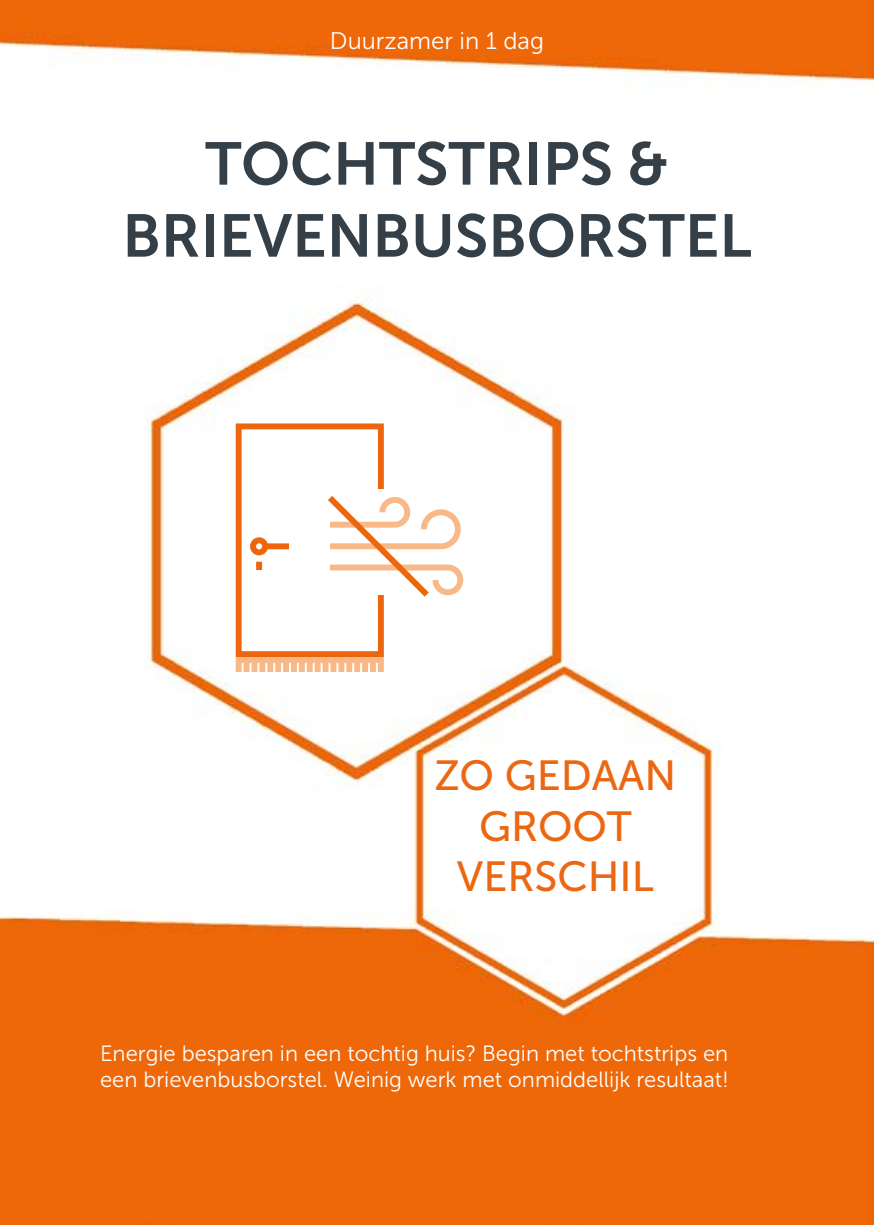
<style>
.page{position:relative;width:874px;height:1225px;background:#fff}
.page>*{position:absolute;margin:0;border:0;box-sizing:border-box;transform-origin:0 0}
.t1{font:60px "Museo Sans 700";color:#353f48}
.t2{font:42px "Museo Sans 500";color:#ec6711}
.t3{font:24px "Museo Sans 300";color:#fff}
.t4{font:22px/26.4px "Museo Sans 300";color:#fff}
</style>
<div class="page">
<img style="left:0;top:0;width:873px;height:1225px">
<div style="left:235px;top:423px;width:148px;height:234px;border:6px solid #ec660d"></div>
<svg style="left:233px;top:654px;width:153px;height:24px"></svg>
<div style="left:253px;top:540px;width:12px;height:12px;background:#fff;border-radius:50%"></div>
<div style="left:250px;top:537px;width:18px;height:18px;border:6px solid #ec660d;border-radius:50%"></div>
<div style="left:267px;top:543px;width:22px;height:6px;background:#ec660d"></div>
<div style="left:256px;top:562px;width:6px;height:8px;background:#ec660d"></div>
<div style="left:317px;top:488px;width:109px;height:106px;background:#fff"></div>
<svg style="left:321px;top:489px;width:145px;height:114px"></svg>
<p class="t3" style="left:330px;top:28px;width:215px">Duurzamer in 1 dag</p>
<p class="t1" style="left:205px;top:130px;width:465px">TOCHTSTRIPS &amp;</p>
<p class="t1" style="left:122px;top:202px;width:630px">BRIEVENBUSBORSTEL</p>
<p class="t2" style="left:434px;top:752px;width:243px">ZO GEDAAN</p>
<p class="t2" style="left:479px;top:803px;width:154px">GROOT</p>
<p class="t2" style="left:456px;top:853px;width:198px">VERSCHIL</p>
<p class="t4" style="left:100px;top:1040px;width:630px">Energie besparen in een tochtig huis? Begin met tochtstrips en een brievenbusborstel. Weinig werk met onmiddellijk resultaat!</p>
</div>
